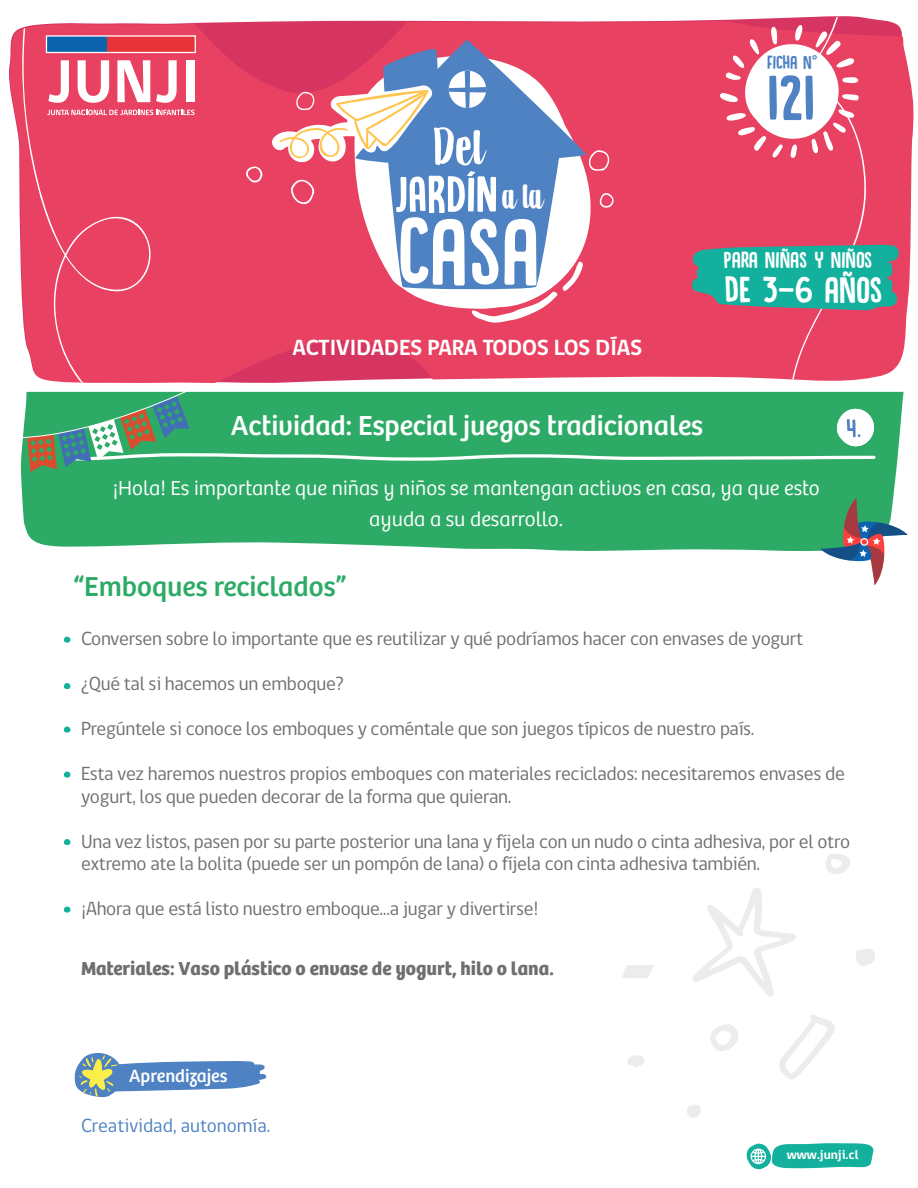
<style>
.page{position:relative;width:918px;height:1188px;background:#fff}
.page>*{position:absolute;margin:0;border:0;box-sizing:border-box;transform-origin:0 0}
.t1{font:99.6px "DK Canoodle";color:#fff}
.t2{font:67.5px "DK Canoodle";color:#4f82c2}
.t3{font:57.45px "DK Aiguille";color:#fff}
.t4{font:53.7px "DK Canoodle";color:#fff}
.t5{font:38.55px "DK Canoodle";color:#fff}
.t6{font:28.5px "Bree";color:#fff}
.t7{font:28.5px "Bree";color:#2dab66}
.t8{font:26.7px "DK Canoodle";color:#14b09e}
.t9{font:23.85px "DK Canoodle";color:#fff}
.t10{font:700 22.5px "gob CL";letter-spacing:-.005em;color:#fff}
.t11{font:300 21px/30.9px "Bree";color:#fff;text-align:center}
.t12{font:19.5px/22.5px "gob CL";letter-spacing:-.015em;color:#6f6f6e}
.t13{font:700 19.5px "Bree";color:#6f6f6e}
.t14{font:19.5px "gob CL";color:#4f82c2}
.t15{font:19.5px "DK Canoodle";letter-spacing:-.01em;color:#4f82c2}
.t16{font:18.45px "Bree";color:#fff}
.t17{font:700 13.05px "gob CL";color:#fff}
.s1{font-family:"Bree"}
.s2{font-family:"DK Aiguille";font-size:39.9px}
</style>
<div class="page">
<div style="left:21px;top:392px;width:883px;height:159px;background:#2dab66"></div>
<svg style="left:9px;top:18px;width:905px;height:363px;background:#ea5b77"></svg>
<div style="left:617px;top:17px;width:250px;height:364px;background:#e94161"></div>
<svg style="left:22px;top:18px;width:322px;height:365px;background:#e74566"></svg>
<svg style="left:48px;top:60px;width:21px;height:43px"></svg>
<svg style="left:78px;top:60px;width:31px;height:43px"></svg>
<svg style="left:117px;top:60px;width:33px;height:42px"></svg>
<svg style="left:156px;top:60px;width:21px;height:43px"></svg>
<div style="left:186px;top:60px;width:8px;height:42px;background:#fff"></div>
<svg style="left:47px;top:110px;width:148px;height:5px"></svg>
<svg style="left:45px;top:35px;width:152px;height:19px;background:#a4617d"></svg>
<svg style="left:354px;top:54px;width:238px;height:255px;fill:#e94161"></svg>
<svg style="left:355px;top:40px;width:232px;height:251px;fill:#4f82c2"></svg>
<svg style="left:449px;top:71px;width:37px;height:37px"></svg>
<svg style="left:245px;top:84px;width:190px;height:120px"></svg>
<svg style="left:471px;top:262px;width:114px;height:61px"></svg>
<svg style="left:599px;top:193px;width:16px;height:15px"></svg>
<svg style="left:589px;top:150px;width:21px;height:21px"></svg>
<svg style="left:747px;top:1143px;width:127px;height:26px;background:#41bfb0"></svg>
<svg style="left:720px;top:25px;width:140px;height:133px"></svg>
<svg style="left:692px;top:245px;width:207px;height:65px;background:#2da296"></svg>
<svg style="left:74px;top:1053px;width:193px;height:45px"></svg>
<svg style="left:820px;top:498px;width:88px;height:87px"></svg>
<svg style="left:693px;top:888px;width:103px;height:109px"></svg>
<svg style="left:779px;top:1015px;width:56px;height:64px"></svg>
<svg style="left:710px;top:1024px;width:28px;height:27px"></svg>
<svg style="left:826px;top:854px;width:24px;height:20px"></svg>
<svg style="left:856px;top:948px;width:19px;height:18px"></svg>
<svg style="left:627px;top:1055px;width:17px;height:12px"></svg>
<svg style="left:687px;top:1105px;width:14px;height:13px"></svg>
<svg style="left:622px;top:965px;width:31px;height:13px"></svg>
<svg style="left:64px;top:637px;width:6px;height:6px"></svg>
<svg style="left:64px;top:683px;width:6px;height:6px"></svg>
<svg style="left:64px;top:772px;width:6px;height:6px"></svg>
<svg style="left:64px;top:727px;width:6px;height:6px"></svg>
<svg style="left:64px;top:839px;width:6px;height:6px"></svg>
<svg style="left:64px;top:907px;width:6px;height:6px"></svg>
<svg style="left:20px;top:391px;width:857px;height:81px;background:#40ae72"></svg>
<p class="t15" style="left:767px;top:52px;width:52px">FICHA N<span class="s1">°</span></p>
<h3 class="t3" style="left:433px;top:116px;width:53px">Del</h3>
<h3 class="t4" style="left:395px;top:167px;width:150px">JARDÍN<span class="s2">a la</span></h3>
<h1 class="t1" style="left:398px;top:200px;width:143px">CASA</h1>
<p class="t10" style="left:293px;top:332px;width:351px">ACTIVIDADES PARA TODOS LOS DÍAS</p>
<h2 class="t2" style="left:767px;top:63px;width:49px">121</h2>
<p class="t9" style="left:724px;top:248px;width:150px">PARA NIÑAS Y NIÑOS</p>
<h3 class="t5" style="left:725px;top:270px;width:159px">DE 3-6 AÑOS</h3>
<h3 class="t6" style="left:231px;top:408px;width:474px">Actividad: Especial juegos tradicionales</h3>
<p class="t11" style="left:113px;top:473px;width:708px">¡Hola! Es importante que niñas y niños se mantengan activos en casa, ya que esto ayuda a su desarrollo.</p>
<h3 class="t8" style="left:849px;top:414px;width:15px">2.</h3>
<h3 class="t7" style="left:73px;top:570px;width:274px">“Emboques reciclados”</h3>
<p class="t12" style="left:81px;top:628px;width:724px">Conversen sobre lo importante que es reutilizar y qué podríamos hacer con envases de yogurt</p>
<p class="t12" style="left:81px;top:673px;width:264px">¿Qué tal si hacemos un emboque?</p>
<p class="t12" style="left:81px;top:718px;width:675px">Pregúntele si conoce los emboques y coméntale que son juegos típicos de nuestro país.</p>
<p class="t12" style="left:81px;top:763px;width:765px">Esta vez haremos nuestros propios emboques con materiales reciclados: necesitaremos envases de yogurt, los que pueden decorar de la forma que quieran.</p>
<p class="t12" style="left:81px;top:831px;width:771px">Una vez listos, pasen por su parte posterior una lana y fíjela con un nudo o cinta adhesiva, por el otro extremo ate la bolita (puede ser un pompón de lana) o fíjela con cinta adhesiva también.</p>
<p class="t12" style="left:81px;top:898px;width:459px">¡Ahora que está listo nuestro emboque…a jugar y divertirse!</p>
<p class="t13" style="left:81px;top:956px;width:474px">Materiales: Vaso plástico o envase de yogurt, hilo o lana.</p>
<p class="t16" style="left:129px;top:1065px;width:100px">Aprendizajes</p>
<p class="t14" style="left:81px;top:1112px;width:191px">Creatividad, autonomía.</p>
<p class="t17" style="left:787px;top:1145px;width:73px">www.junji.cl</p>
</div>
